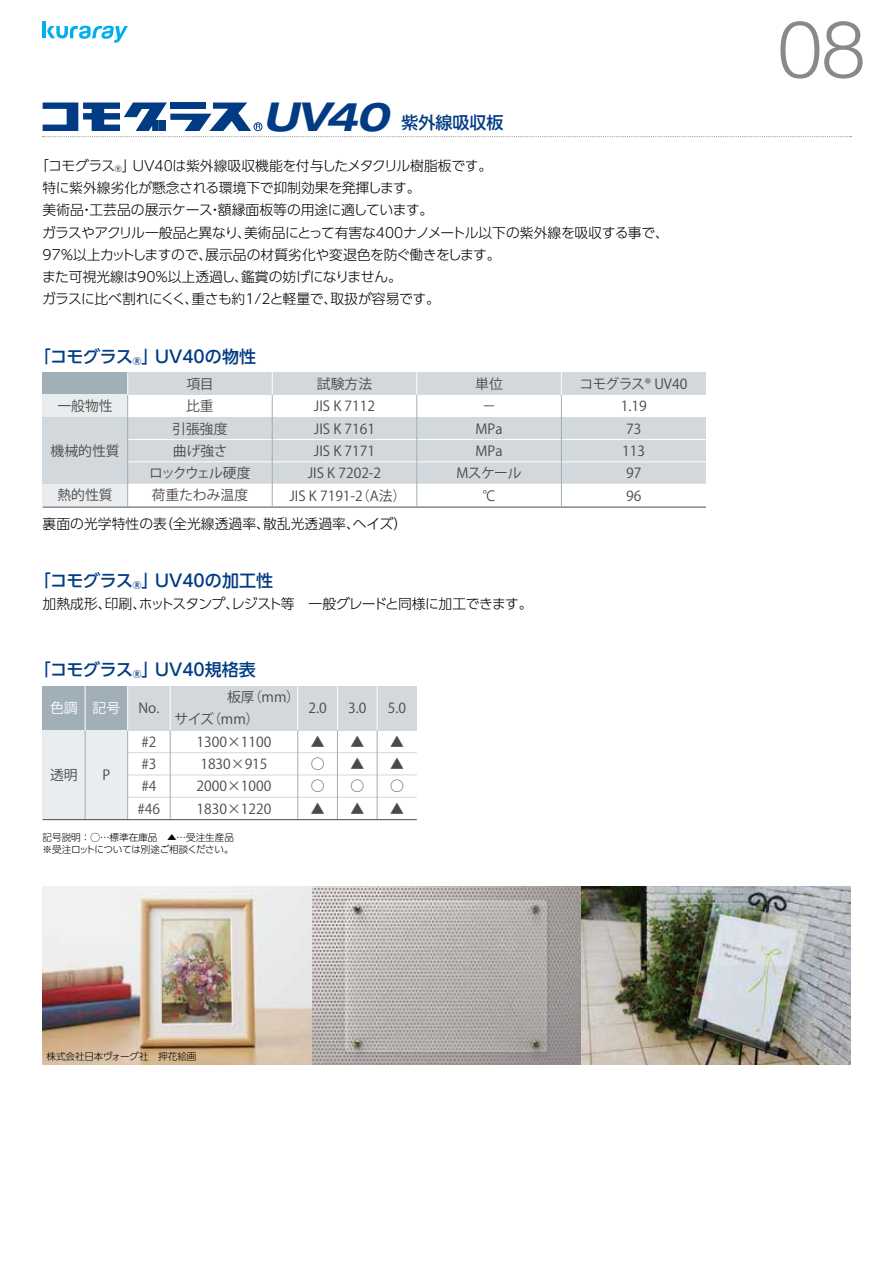
<style>
.page{position:relative;width:893px;height:1263px;background:#fff}
.page>*{position:absolute;margin:0;border:0;box-sizing:border-box;transform-origin:0 0}
.t1{font:300 79.65px "Helvetica Neue";color:#898989}
.t2{font:italic 700 expanded 39.9px "Helvetica Neue";color:#003b83}
.t3{font:500 16.95px "UD Shin Go Pro";color:#003b83}
.t4{font:300 13.8px/22.4px "UD Shin Go Pro";letter-spacing:-.02em;color:#000}
.t5{font:13.8px/22.4px "Koz Go Pr 6 N";color:#4c4948;text-align:center}
.t6{font:300 13.8px "UD Shin Go Pro";letter-spacing:-.05em;color:#000}
.t7{font:300 13.8px "UD Shin Go Pro";color:#000}
.t8{font:13.8px "Koz Go Pr 6 N";color:#fff}
.t9{font:300 9.6px/12.8px "UD Shin Go Pro";color:#000}
.s1{font-size:8.1px}
</style>
<div class="page">
<hr style="left:43px;top:21px;width:3px;height:17px;background:#00afec">
<svg style="left:47px;top:26px;width:81px;height:17px"></svg>
<div style="left:112px;top:372px;width:594px;height:23px;background:#d2d8dc"></div>
<div style="left:43px;top:372px;width:85px;height:23px;background:#a0afb8"></div>
<div style="left:43px;top:395px;width:85px;height:111px;background:#eaedef"></div>
<div style="left:128px;top:686px;width:289px;height:44px;background:#d2d8dc"></div>
<div style="left:43px;top:686px;width:85px;height:44px;background:#a0afb8"></div>
<div style="left:43px;top:730px;width:85px;height:90px;background:#eaedef"></div>
<div style="left:43px;top:417px;width:663px;height:67px;background:#d2d8dc"></div>
<hr style="left:128px;top:462px;width:578px;height:1px;background:#fff">
<hr style="left:128px;top:439px;width:578px;height:1px;background:#fff">
<hr style="left:128px;top:775px;width:289px;height:1px;background:#d2d8dc">
<hr style="left:128px;top:797px;width:289px;height:1px;background:#d2d8dc">
<hr style="left:128px;top:752px;width:289px;height:1px;background:#d2d8dc">
<svg style="left:43px;top:102px;width:809px;height:35px"></svg>
<svg style="left:272px;top:372px;width:1px;height:23px"></svg>
<svg style="left:127px;top:372px;width:1px;height:23px"></svg>
<svg style="left:417px;top:373px;width:1px;height:21px"></svg>
<svg style="left:561px;top:372px;width:1px;height:23px"></svg>
<hr style="left:127px;top:686px;width:1px;height:44px;background:#fff">
<hr style="left:85px;top:686px;width:1px;height:44px;background:#fff">
<hr style="left:297px;top:686px;width:1px;height:44px;background:#fff">
<hr style="left:337px;top:686px;width:1px;height:44px;background:#fff">
<hr style="left:377px;top:686px;width:1px;height:44px;background:#fff">
<hr style="left:170px;top:686px;width:1px;height:44px;background:#fff">
<hr style="left:272px;top:395px;width:1px;height:111px;background:#a0afb8">
<hr style="left:127px;top:395px;width:1px;height:111px;background:#a0afb8">
<hr style="left:417px;top:395px;width:1px;height:111px;background:#a0afb8">
<hr style="left:561px;top:395px;width:1px;height:111px;background:#a0afb8">
<hr style="left:127px;top:730px;width:1px;height:90px;background:#a0afb8">
<hr style="left:85px;top:730px;width:1px;height:90px;background:#a0afb8">
<hr style="left:297px;top:730px;width:1px;height:90px;background:#a0afb8">
<hr style="left:337px;top:730px;width:1px;height:90px;background:#a0afb8">
<hr style="left:377px;top:730px;width:1px;height:90px;background:#a0afb8">
<hr style="left:170px;top:730px;width:1px;height:90px;background:#a0afb8">
<hr style="left:43px;top:507px;width:663px;height:1px;background:#4c4948">
<hr style="left:43px;top:819px;width:374px;height:1px;background:#4c4948">
<img style="left:43px;top:887px;width:808px;height:178px">
<h2 class="t2" style="left:263px;top:92px;width:127px">UV40</h2>
<p class="t3" style="left:402px;top:109px;width:104px">紫外線吸収板</p>
<p class="t4" style="left:42px;top:154px;width:628px;text-indent:-7px">「コモグラス<span class="s1">®</span>」UV40は紫外線吸収機能を付与したメタクリル樹脂板です。<br>特に紫外線劣化が懸念される環境下で抑制効果を発揮します。<br>美術品・工芸品の展示ケース・額縁面板等の用途に適しています。<br>ガラスやアクリル一般品と異なり、美術品にとって有害な400ナノメートル以下の紫外線を吸収する事で、97％以上カットしますので、展示品の材質劣化や変退色を防ぐ働きをします。<br>また可視光線は90％以上透過し、鑑賞の妨げになりません。<br>ガラスに比べ割れにくく、重さも約1/2と軽量で、取扱が容易です。</p>
<p class="t3" style="left:34px;top:343px;width:224px">「コモグラス<sub>®</sub>」UV40の物性</p>
<p class="t5" style="left:58px;top:395px;width:57px">一般物性</p>
<p class="t5" style="left:51px;top:440px;width:71px">機械的性質</p>
<p class="t5" style="left:58px;top:484px;width:57px">熱的性質</p>
<p class="t5" style="left:149px;top:373px;width:103px">項目<br>比重<br>引張強度<br>曲げ強さ<br>ロックウェル硬度荷重たわみ温度</p>
<p class="t5" style="left:289px;top:373px;width:118px">試験方法<br>JIS K 7112<br>JIS K 7161<br>JIS K 7171<br>JIS K 7202-2<br>JIS K 7191-2（A法）</p>
<p class="t5" style="left:456px;top:373px;width:67px">単位<br>－<br>MPa<br>MPa<br>Mスケール℃</p>
<p class="t7" style="left:43px;top:513px;width:366px">裏面の光学特性の表（全光線透過率、散乱光透過率、ヘイズ）</p>
<p class="t3" style="left:34px;top:567px;width:241px">「コモグラス<sub>®</sub>」UV40の加工性</p>
<p class="t6" style="left:43px;top:592px;width:491px">加熱成形、印刷、ホットスタンプ、レジスト等　一般グレードと同様に加工できます。</p>
<p class="t3" style="left:34px;top:656px;width:224px">「コモグラス<sub>®</sub>」UV40規格表</p>
<p class="t8" style="left:50px;top:700px;width:29px">色調</p>
<p class="t8" style="left:93px;top:700px;width:29px">記号</p>
<p class="t5" style="left:50px;top:764px;width:29px">透明</p>
<p class="t5" style="left:102px;top:764px;width:9px">P</p>
<p class="t5" style="left:138px;top:697px;width:22px">No.</p>
<p class="t5" style="left:138px;top:731px;width:24px;text-align:left">#2 #3 #4 #46</p>
<p class="t5" style="left:174px;top:686px;width:127px;text-align:left;text-indent:53px">板厚（mm）サイズ（mm）</p>
<p class="t5" style="left:308px;top:697px;width:20px">2.0</p>
<p class="t5" style="left:311px;top:731px;width:15px;text-align:justify">▲ ○ ○ ▲</p>
<p class="t5" style="left:197px;top:731px;width:76px;text-align:left">1300×1100<br>1830×915<br>2000×1000<br>1830×1220</p>
<p class="t9" style="left:43px;top:830px;width:193px">記号説明：◯…標準在庫品　▲…受注生産品※受注ロットについては別途ご相談ください。</p>
<p class="t5" style="left:348px;top:697px;width:20px">3.0</p>
<p class="t5" style="left:350px;top:731px;width:15px;text-align:justify">▲ ▲ ○ ▲</p>
<p class="t5" style="left:388px;top:697px;width:20px">5.0</p>
<p class="t5" style="left:390px;top:731px;width:15px;text-align:justify">▲ ▲ ○ ▲</p>
<p class="t5" style="left:579px;top:373px;width:109px">コモグラス® UV40<br>1.19<br>73<br>113<br>97<br>96</p>
<p class="t9" style="left:46px;top:1049px;width:152px">株式会社日本ヴォーグ社　押花絵画</p>
<h1 class="t1" style="left:778px;top:-15px;width:89px">08</h1>
</div>
